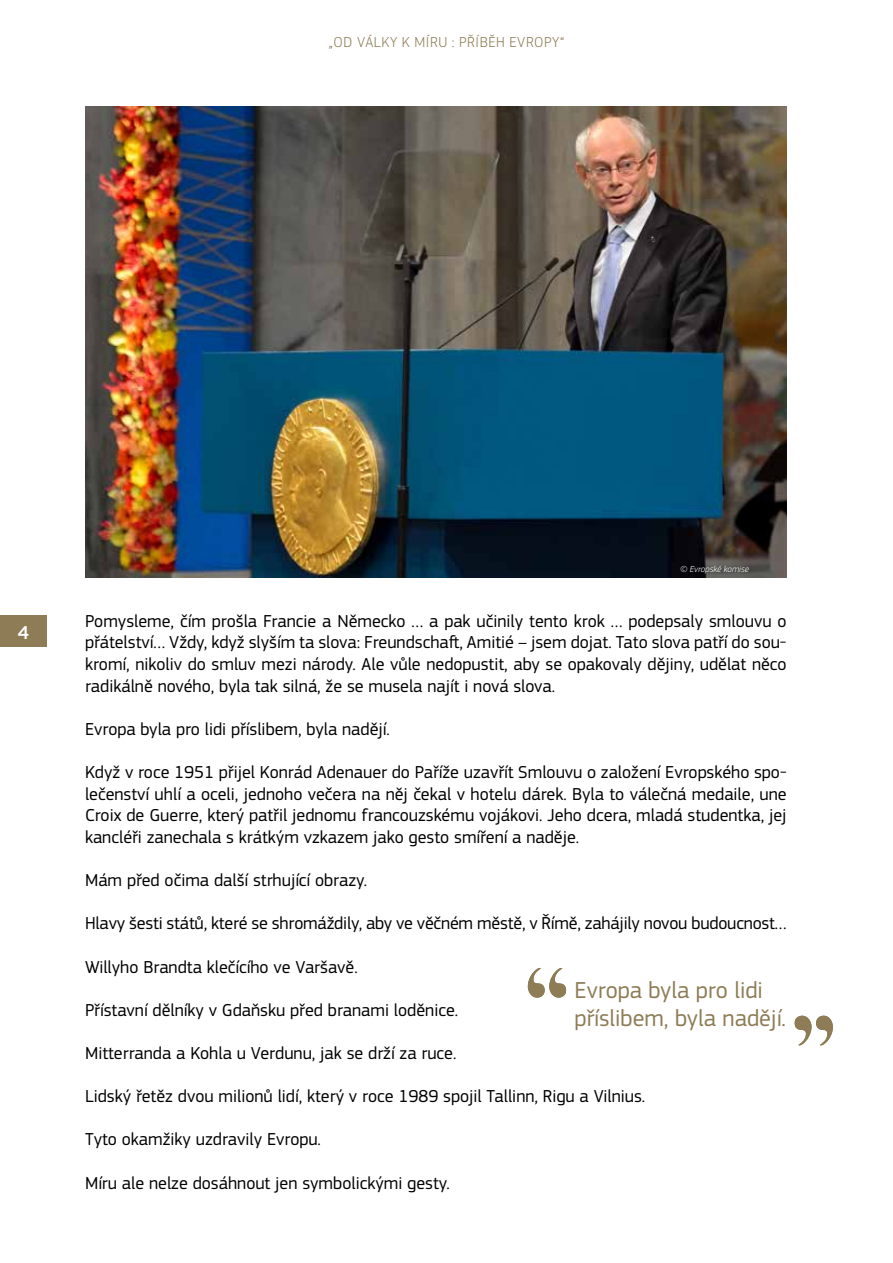
<style>
.page{position:relative;width:893px;height:1263px;background:#fff}
.page>*{position:absolute;margin:0;border:0;box-sizing:border-box;transform-origin:0 0}
.t1{font:24px/28.8px "EC Square Sans Pro";color:#8d7c55}
.t2{font:500 19.5px "EC Square Sans Pro";color:#fff}
.t3{font:18px/21.6px "EC Square Sans Pro";color:#000;text-align:justify}
.t4{font:300 15px "EC Square Sans Pro";letter-spacing:.04em;color:#8d7c55}
.t5{font:italic 300 9px "EC Square Sans Pro";color:#fff}
</style>
<div class="page">
<div style="left:0;top:616px;width:47px;height:31px;background:#8d7c55"></div>
<img style="left:85px;top:106px;width:702px;height:471px">
<svg style="left:527px;top:968px;width:39px;height:30px"></svg>
<svg style="left:794px;top:1015px;width:39px;height:30px"></svg>
<p class="t4" style="left:329px;top:33px;width:237px">„OD VÁLKY K MÍRU : PŘÍBĚH EVROPY“</p>
<p class="t5" style="left:680px;top:563px;width:70px">© Evropské komise</p>
<p class="t2" style="left:18px;top:621px;width:13px">4</p>
<p class="t3" style="left:85px;top:610px;width:703px">Pomysleme, čím prošla Francie a Německo … a pak učinily tento krok … podepsaly smlouvu o přátelství… Vždy, když slyším ta slova: Freundschaft, Amitié – jsem dojat. Tato slova patří do sou&shy;kromí, nikoliv do smluv mezi národy. Ale vůle nedopustit, aby se opakovaly dějiny, udělat něco radikálně nového, byla tak silná, že se musela najít i nová slova.</p>
<p class="t3" style="left:85px;top:718px;width:306px">Evropa byla pro lidi příslibem, byla nadějí.</p>
<p class="t3" style="left:85px;top:761px;width:703px">Když v roce 1951 přijel Konrád Adenauer do Paříže uzavřít Smlouvu o založení Evropského spo&shy;lečenství uhlí a oceli, jednoho večera na něj čekal v hotelu dárek. Byla to válečná medaile, une Croix de Guerre, který patřil jednomu francouzskému vojákovi. Jeho dcera, mladá studentka, jej kancléři zanechala s krátkým vzkazem jako gesto smíření a naděje.</p>
<p class="t3" style="left:85px;top:869px;width:284px">Mám před očima další strhující obrazy.</p>
<p class="t3" style="left:85px;top:913px;width:703px">Hlavy šesti států, které se shromáždily, aby ve věčném městě, v Římě, zahájily novou budoucnost…</p>
<p class="t3" style="left:85px;top:956px;width:274px">Willyho Brandta klečícího ve Varšavě.</p>
<p class="t3" style="left:85px;top:999px;width:375px">Přístavní dělníky v Gdaňsku před branami loděnice.</p>
<p class="t3" style="left:85px;top:1042px;width:373px">Mitterranda a Kohla u Verdunu, jak se drží za ruce.</p>
<p class="t3" style="left:85px;top:1085px;width:562px">Lidský řetěz dvou milionů lidí, který v roce 1989 spojil Tallinn, Rigu a Vilnius.</p>
<p class="t3" style="left:85px;top:1129px;width:237px">Tyto okamžiky uzdravily Evropu.</p>
<p class="t3" style="left:85px;top:1172px;width:366px">Míru ale nelze dosáhnout jen symbolickými gesty.</p>
<h1 class="t1" style="left:575px;top:975px;width:213px">Evropa byla pro lidi příslibem, byla nadějí.</h1>
</div>
